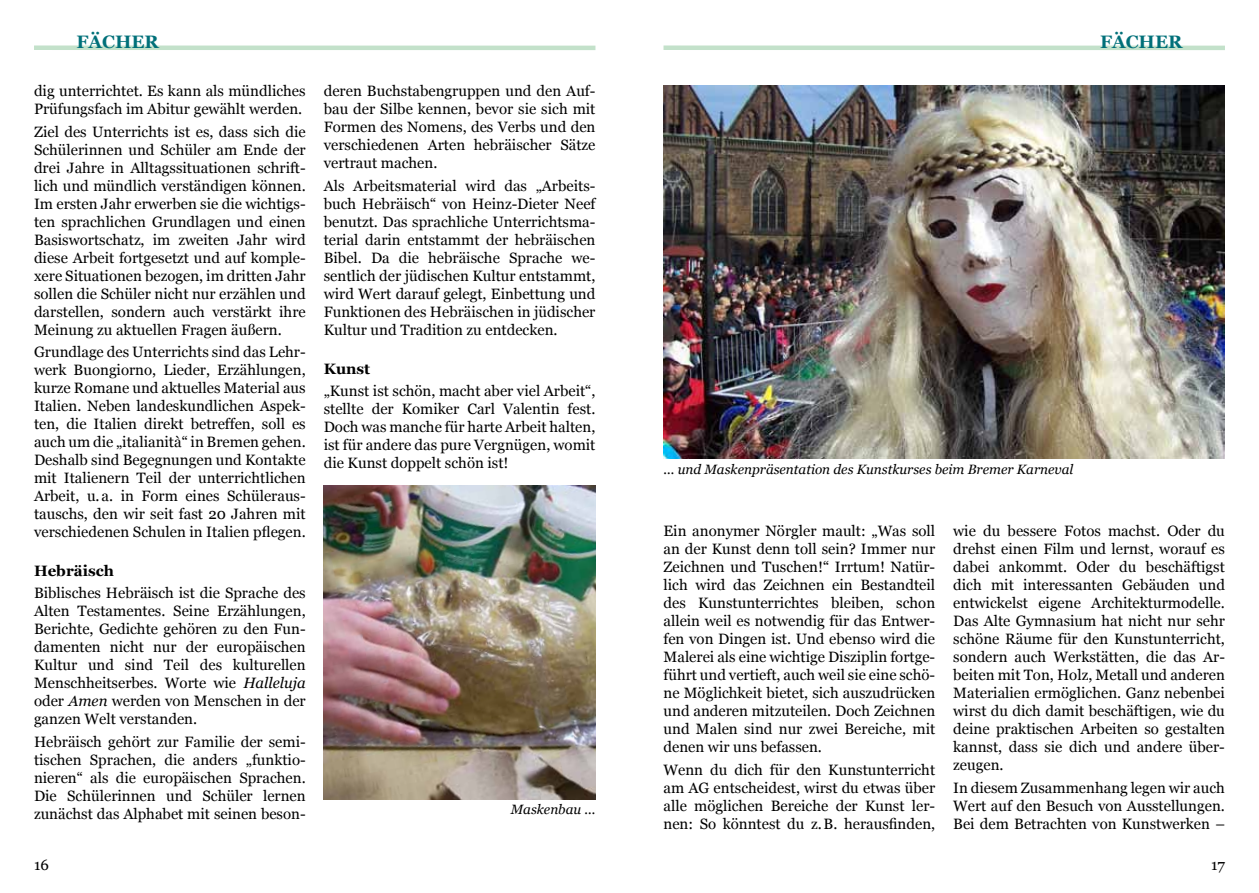
<style>
.page{position:relative;width:1259px;height:893px;background:#fff}
.page>*{position:absolute;margin:0;border:0;box-sizing:border-box;transform-origin:0 0}
.t1{font:700 18px "Georgia";color:#007079}
.t2{font:15px/18px "Georgia";color:#000;text-align:justify}
.t3{font:700 15px "Georgia";color:#000}
.t4{font:italic 13.5px "Georgia";color:#000}
.s1{font-style:italic}
</style>
<div class="page">
<div style="left:34px;top:45px;width:561px;height:5px;background:#c3e1ca"></div>
<div style="left:663px;top:45px;width:562px;height:5px;background:#c3e1ca"></div>
<img style="left:324px;top:486px;width:271px;height:313px">
<img style="left:663px;top:85px;width:562px;height:374px">
<p class="t1" style="left:77px;top:30px;width:84px">fächer</p>
<p class="t2" style="left:34px;top:83px;width:273px">dig unterrichtet. Es kann als mündliches<br>Prüfungsfach im Abitur gewählt werden.</p>
<p class="t2" style="left:34px;top:123px;width:273px">Ziel des Unterrichts ist es, dass sich die Schülerinnen und Schüler am Ende der drei Jahre in Alltagssituationen schrift&shy;lich und mündlich verständigen können.<br>Im ersten Jahr erwerben sie die wichtigs&shy;ten sprachlichen Grundlagen und einen Basiswortschatz, im zweiten Jahr wird diese Arbeit fortgesetzt und auf komple&shy;xere Situationen bezogen, im dritten Jahr sollen die Schüler nicht nur erzählen und darstellen, sondern auch verstärkt ihre Meinung zu aktuellen Fragen äußern.</p>
<p class="t2" style="left:34px;top:343px;width:273px">Grundlage des Unterrichts sind das Lehr&shy;werk Buongiorno, Lieder, Erzählungen, kurze Romane und aktuelles Material aus Italien. Neben landeskundlichen Aspek&shy;ten, die Italien direkt betreffen, soll es auch um die „italianità“ in Bremen gehen.<br>Deshalb sind Begegnungen und Kontakte mit Italienern Teil der unterrichtlichen Arbeit, u.a. in Form eines Schüleraus&shy;tauschs, den wir seit fast 20 Jahren mit verschiedenen Schulen in Italien pflegen.</p>
<p class="t3" style="left:34px;top:561px;width:81px">Hebräisch</p>
<p class="t2" style="left:34px;top:585px;width:273px">Biblisches Hebräisch ist die Sprache des Alten Testamentes. Seine Erzählungen, Berichte, Gedichte gehören zu den Fun&shy;damenten nicht nur der europäischen Kultur und sind Teil des kulturellen Menschheitserbes. Worte wie <span class="s1">Halleluja </span>oder <span class="s1">Amen</span> werden von Menschen in der ganzen Welt verstanden.</p>
<p class="t2" style="left:34px;top:733px;width:273px">Hebräisch gehört zur Familie der semi&shy;tischen Sprachen, die anders „funktio&shy;nieren“ als die europäischen Sprachen.<br>Die Schülerinnen und Schüler lernen zunächst das Alphabet mit seinen beson-</p>
<p class="t2" style="left:34px;top:856px;width:16px">16</p>
<p class="t2" style="left:324px;top:83px;width:273px">deren Buchstabengruppen und den Auf&shy;bau der Silbe kennen, bevor sie sich mit Formen des Nomens, des Verbs und den verschiedenen Arten hebräischer Sätze vertraut machen.</p>
<p class="t2" style="left:324px;top:177px;width:273px">Als Arbeitsmaterial wird das „Arbeits&shy;buch Hebräisch“ von Heinz-Dieter Neef benutzt. Das sprachliche Unterrichtsma&shy;terial darin entstammt der hebräischen Bibel. Da die hebräische Sprache we&shy;sentlich der jüdischen Kultur entstammt, wird Wert darauf gelegt, Einbettung und Funktionen des Hebräischen in jüdischer Kultur und Tradition zu entdecken.</p>
<p class="t3" style="left:324px;top:359px;width:48px">Kunst</p>
<p class="t2" style="left:324px;top:382px;width:273px">„Kunst ist schön, macht aber viel Arbeit“, stellte der Komiker Carl Valentin fest.<br>Doch was manche für harte Arbeit halten, ist für andere das pure Vergnügen, womit die Kunst doppelt schön ist!</p>
<p class="t4" style="left:511px;top:801px;width:86px">Maskenbau ...</p>
<p class="t1" style="left:1100px;top:30px;width:84px">fächer</p>
<p class="t4" style="left:663px;top:460px;width:411px">... und Maskenpräsentation des Kunstkurses beim Bremer Karneval</p>
<p class="t2" style="left:663px;top:523px;width:273px">Ein anonymer Nörgler mault: „Was soll an der Kunst denn toll sein? Immer nur Zeichnen und Tuschen!“ Irrtum! Natür&shy;lich wird das Zeichnen ein Bestandteil des Kunstunterrichtes bleiben, schon allein weil es notwendig für das Entwer&shy;fen von Dingen ist. Und ebenso wird die Malerei als eine wichtige Disziplin fortge&shy;führt und vertieft, auch weil sie eine schö&shy;ne Möglichkeit bietet, sich auszudrücken und anderen mitzuteilen. Doch Zeichnen und Malen sind nur zwei Bereiche, mit denen wir uns befassen.</p>
<p class="t2" style="left:663px;top:761px;width:273px">Wenn du dich für den Kunstunterricht am AG entscheidest, wirst du etwas über alle möglichen Bereiche der Kunst ler&shy;nen: So könntest du z.B. herausfinden,</p>
<p class="t2" style="left:953px;top:523px;width:273px">wie du bessere Fotos machst. Oder du drehst einen Film und lernst, worauf es dabei ankommt. Oder du beschäftigst dich mit interessanten Gebäuden und entwickelst eigene Architekturmodelle.<br>Das Alte Gymnasium hat nicht nur sehr schöne Räume für den Kunstunterricht, sondern auch Werkstätten, die das Ar&shy;beiten mit Ton, Holz, Metall und anderen Materialien ermöglichen. Ganz nebenbei wirst du dich damit beschäftigen, wie du deine praktischen Arbeiten so gestalten kannst, dass sie dich und andere über&shy;zeugen.</p>
<p class="t2" style="left:953px;top:779px;width:273px">In diesem Zusammenhang legen wir auch Wert auf den Besuch von Ausstellungen.<br>Bei dem Betrachten von Kunstwerken –</p>
<p class="t2" style="left:1211px;top:856px;width:15px">17</p>
</div>
